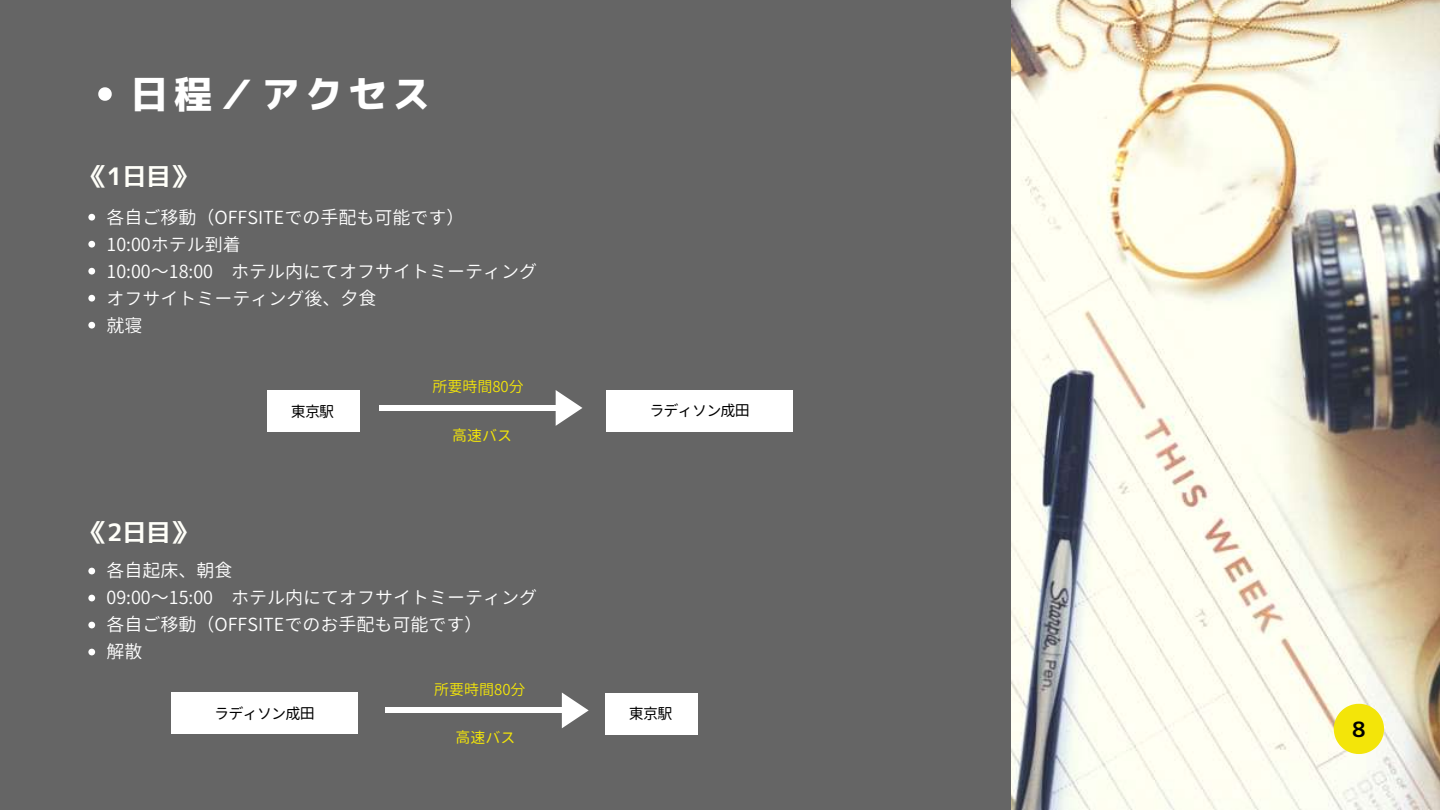
<style>
.page{position:relative;width:1440px;height:810px;background:#656565}
.page>*{position:absolute;margin:0;border:0;box-sizing:border-box;transform-origin:0 0}
.t1{font:38px "mplus 1 p heavy";letter-spacing:.15em;color:#fff}
.t2{font:24px "mplus 1 p bold";color:#fffff9}
.t3{font:21px "mplus 1 p bold";color:#000}
.t4{font:18px/27px "Gen Jyuu Gothic";color:#fff}
.t5{font:15px "Gen Jyuu Gothic";letter-spacing:-.05em;color:#000}
.t6{font:15px "Gen Jyuu Gothic";color:#f3e509}
.t7{font:15px "Gen Jyuu Gothic";color:#f3e509}
</style>
<div class="page">
<img style="left:1012px;top:0;width:428px;height:810px">
<svg style="left:88px;top:214px;width:7px;height:7px"></svg>
<svg style="left:88px;top:241px;width:7px;height:7px"></svg>
<svg style="left:88px;top:268px;width:7px;height:7px"></svg>
<svg style="left:88px;top:295px;width:7px;height:7px"></svg>
<svg style="left:88px;top:322px;width:7px;height:7px"></svg>
<svg style="left:98px;top:87px;width:14px;height:14px"></svg>
<svg style="left:88px;top:568px;width:7px;height:6px"></svg>
<svg style="left:88px;top:595px;width:7px;height:6px"></svg>
<svg style="left:88px;top:622px;width:7px;height:6px"></svg>
<svg style="left:88px;top:649px;width:7px;height:6px"></svg>
<svg style="left:1334px;top:704px;width:50px;height:50px"></svg>
<div style="left:267px;top:390px;width:92px;height:41px;background:#fff"></div>
<div style="left:606px;top:390px;width:187px;height:41px;background:#fff"></div>
<div style="left:379px;top:405px;width:182px;height:6px;background:#fff"></div>
<svg style="left:556px;top:390px;width:26px;height:36px"></svg>
<div style="left:171px;top:692px;width:187px;height:42px;background:#fff"></div>
<div style="left:605px;top:693px;width:92px;height:42px;background:#fff"></div>
<div style="left:385px;top:708px;width:183px;height:5px;background:#fff"></div>
<svg style="left:562px;top:693px;width:27px;height:35px"></svg>
<h1 class="t1" style="left:130px;top:67px;width:302px">日程／アクセス</h1>
<h2 class="t2" style="left:83px;top:159px;width:113px">《1日目》</h2>
<p class="t4" style="left:107px;top:203px;width:432px">各自ご移動（OFFSITEでの手配も可能です）<br>10:00ホテル到着<br>10:00～18:00　ホテル内にてオフサイトミーティングオフサイトミーティング後、夕食<br>就寝</p>
<p class="t6" style="left:432px;top:376px;width:93px">所要時間80分</p>
<p class="t7" style="left:452px;top:425px;width:61px">高速バス</p>
<p class="t5" style="left:291px;top:400px;width:45px">東京駅</p>
<p class="t5" style="left:649px;top:400px;width:102px">ラディソン成田</p>
<h2 class="t2" style="left:83px;top:515px;width:113px">《2日目》</h2>
<p class="t4" style="left:107px;top:557px;width:432px">各自起床、朝食<br>09:00～15:00　ホテル内にてオフサイトミーティング各自ご移動（OFFSITEでのお手配も可能です）<br>解散</p>
<p class="t6" style="left:434px;top:678px;width:93px">所要時間80分</p>
<p class="t7" style="left:455px;top:727px;width:61px">高速バス</p>
<p class="t5" style="left:214px;top:702px;width:102px">ラディソン成田</p>
<p class="t5" style="left:629px;top:703px;width:45px">東京駅</p>
<p class="t3" style="left:1352px;top:715px;width:15px">8</p>
</div>
